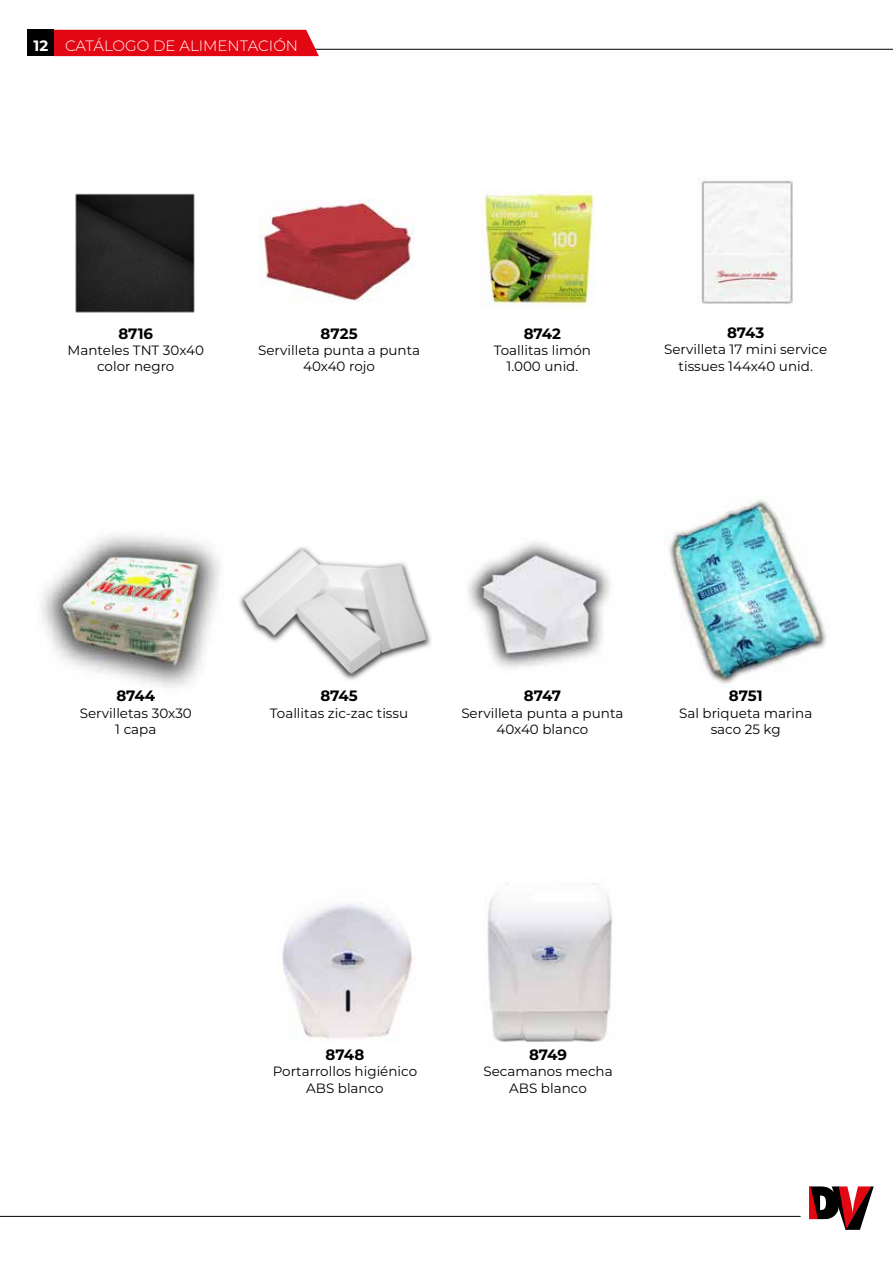
<style>
.page{position:relative;width:893px;height:1263px;background:#fff}
.page>*{position:absolute;margin:0;border:0;box-sizing:border-box;transform-origin:0 0}
.t1{font:700 15px "Montserrat";color:#000}
.t2{font:300 15px "Montserrat";color:#fff}
.t3{font:13.5px/16.2px "Montserrat";color:#000;text-align:center}
.s1{font-weight:700}
</style>
<div class="page">
<hr style="left:299px;top:49px;width:594px;height:1px;background:#000">
<hr style="left:0;top:1216px;width:801px;height:1px;background:#000">
<div style="left:54px;top:30px;width:265px;height:26px;background:#e30613"></div>
<div style="left:28px;top:30px;width:26px;height:26px;background:#000"></div>
<svg style="left:809px;top:1186px;width:65px;height:44px"></svg>
<img style="left:41px;top:535px;width:179px;height:153px">
<img style="left:698px;top:179px;width:95px;height:125px">
<img style="left:239px;top:547px;width:192px;height:133px">
<img style="left:468px;top:542px;width:142px;height:126px">
<img style="left:282px;top:904px;width:130px;height:135px">
<img style="left:487px;top:883px;width:126px;height:159px">
<img style="left:664px;top:499px;width:162px;height:185px">
<img style="left:75px;top:193px;width:120px;height:120px">
<img style="left:259px;top:199px;width:155px;height:103px">
<img style="left:482px;top:191px;width:113px;height:118px">
<p class="t2" style="left:33px;top:35px;width:266px"><span class="s1">12</span> CATÁLOGO DE ALIMENTACIÓN</p>
<p class="t1" style="left:118px;top:323px;width:36px">8716</p>
<p class="t3" style="left:68px;top:342px;width:138px">Manteles TNT 30x40 color negro</p>
<p class="t1" style="left:321px;top:323px;width:38px">8725</p>
<p class="t3" style="left:258px;top:342px;width:164px">Servilleta punta a punta<br>40x40 rojo</p>
<p class="t1" style="left:524px;top:323px;width:39px">8742</p>
<p class="t3" style="left:494px;top:342px;width:99px">Toallitas limón<br>1.000 unid.</p>
<p class="t1" style="left:727px;top:322px;width:39px">8743</p>
<p class="t3" style="left:664px;top:341px;width:164px">Servilleta 17 mini service tissues 144x40 unid.</p>
<p class="t1" style="left:116px;top:685px;width:40px">8744</p>
<p class="t3" style="left:80px;top:704px;width:114px">Servilletas 30x30<br>1 capa</p>
<p class="t1" style="left:320px;top:685px;width:39px">8745</p>
<p class="t3" style="left:270px;top:704px;width:140px">Toallitas zic-zac tissu</p>
<p class="t1" style="left:524px;top:685px;width:39px">8747</p>
<p class="t3" style="left:461px;top:704px;width:164px">Servilleta punta a punta<br>40x40 blanco</p>
<p class="t1" style="left:729px;top:685px;width:35px">8751</p>
<p class="t3" style="left:679px;top:704px;width:135px">Sal briqueta marina saco 25 kg</p>
<p class="t1" style="left:326px;top:1044px;width:40px">8748</p>
<p class="t3" style="left:273px;top:1063px;width:146px">Portarrollos higiénico<br>ABS blanco</p>
<p class="t1" style="left:529px;top:1044px;width:40px">8749</p>
<p class="t3" style="left:483px;top:1063px;width:131px">Secamanos mecha<br>ABS blanco</p>
</div>
